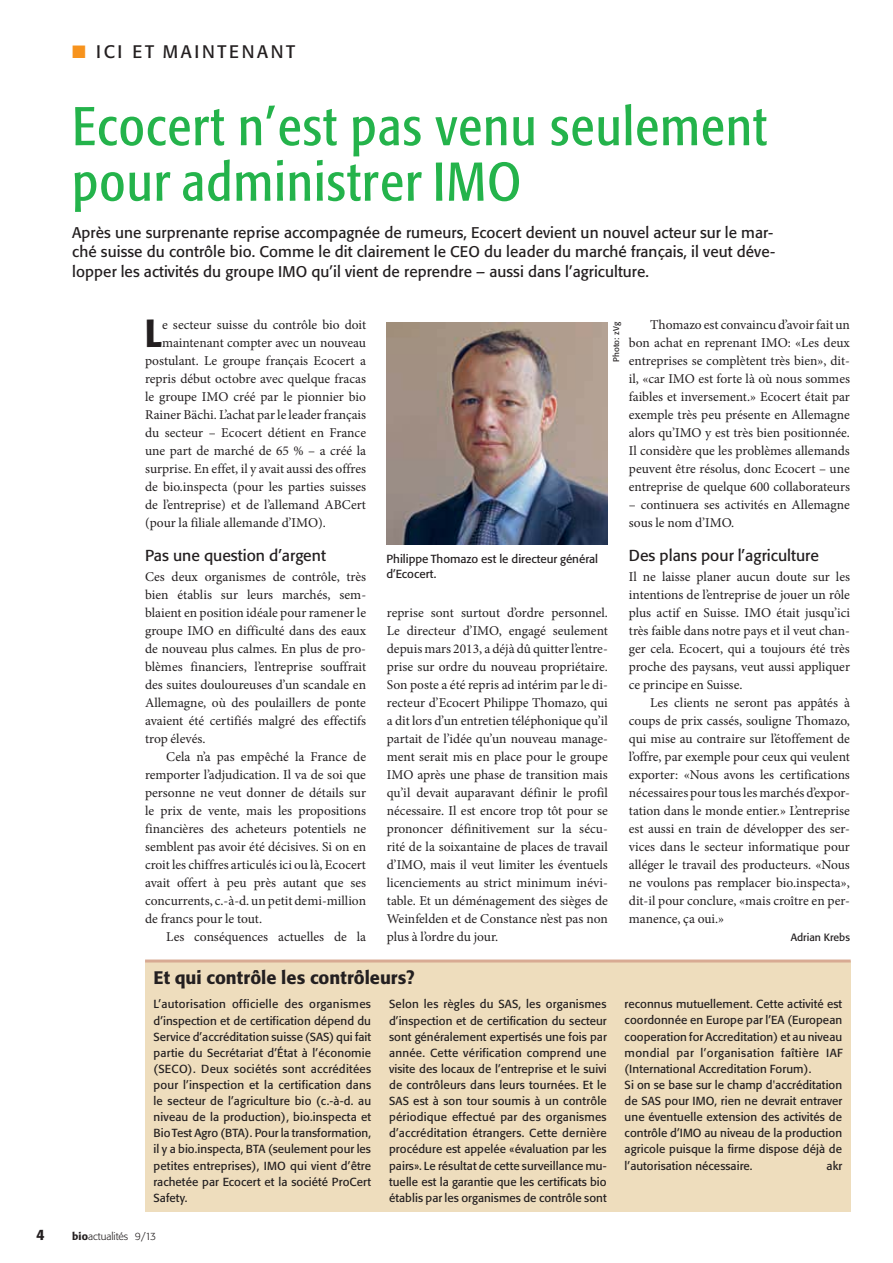
<style>
.page{position:relative;width:893px;height:1263px;background:#fff}
.page>*{position:absolute;margin:0;border:0;box-sizing:border-box;transform-origin:0 0}
.t1{font:condensed 54px/55.5px "Formata BQ";letter-spacing:.025em;color:#24b34b}
.t2{font:500 condensed 38.85px "Formata BQ";color:#231f20}
.t3{font:500 18px "Formata BQ";color:#231f20}
.t4{font:18px "Formata BQ";letter-spacing:.15em;color:#231f20}
.t5{font:15.75px "Formata BQ";color:#231f20}
.t6{font:15.3px/19.8px "Formata BQ";letter-spacing:.005em;color:#231f20}
.t7{font:500 15px "Formata BQ";color:#231f20}
.t8{font:13.5px/18px "Minion Pro";color:#231f20;text-align:justify}
.t9{font:11.55px/16px "Formata BQ";letter-spacing:.005em;color:#231f20;text-align:justify}
.t10{font:300 10.5px "Formata BQ";color:#231f20}
.t11{font:10.5px "Formata BQ";color:#231f20}
.t12{font:8.25px "Formata BQ";color:#231f20}
.s1{color:#f7931d}
.s2{font-weight:500}
</style>
<div class="page">
<div style="left:145px;top:961px;width:706px;height:251px;background:#eeddbd"></div>
<hr style="left:145px;top:960px;width:706px;height:3px;background:#d8aa93">
<img style="left:387px;top:322px;width:221px;height:223px">
<h3 class="t4" style="left:72px;top:42px;width:224px"><span class="s1">■</span> ICI ET MAINTENANT</h3>
<h1 class="t1" style="left:72px;top:101px;width:696px">Ecocert n’est pas venu seulement pour administrer IMO</h1>
<p class="t6" style="left:72px;top:223px;width:704px">Après une surprenante reprise accompagnée de rumeurs, Ecocert devient un nouvel acteur sur le mar&shy;ché suisse du contrôle bio. Comme le dit clairement le CEO du leader du marché français, il veut déve&shy;lopper les activités du groupe IMO qu’il vient de reprendre – aussi dans l’agriculture.</p>
<p class="t8" style="left:629px;top:317px;width:223px;text-indent:21px">Thomazo est convaincu d’avoir fait un bon achat en reprenant IMO: «Les deux entreprises se complètent très bien», dit&shy;il, «car IMO est forte là où nous sommes faibles et inversement.» Ecocert était par exemple très peu présente en Allemagne alors qu’IMO y est très bien positionnée.<br>Il considère que les problèmes allemands peuvent être résolus, donc Ecocert – une entreprise de quelque 600 collaborateurs</p>
<p class="t8" style="left:629px;top:497px;width:223px">– continuera ses activités en Allemagne sous le nom d’IMO.</p>
<p class="t5" style="left:629px;top:547px;width:192px">Des plans pour l’agriculture</p>
<p class="t8" style="left:629px;top:569px;width:223px">Il ne laisse planer aucun doute sur les intentions de l’entreprise de jouer un rôle plus actif en Suisse. IMO était jusqu’ici très faible dans notre pays et il veut chan&shy;ger cela. Ecocert, qui a toujours été très proche des paysans, veut aussi appliquer ce principe en Suisse.</p>
<p class="t8" style="left:629px;top:695px;width:223px;text-indent:21px">Les clients ne seront pas appâtés à coups de prix cassés, souligne Thomazo, qui mise au contraire sur l’étoffement de l’offre, par exemple pour ceux qui veulent exporter: «Nous avons les certifications nécessaires pour tous les marchés d’expor&shy;tation dans le monde entier.» L’entreprise est aussi en train de développer des ser&shy;vices dans le secteur informatique pour alléger le travail des producteurs. «Nous ne voulons pas remplacer bio.inspecta», dit-il pour conclure, «mais croître en per&shy;manence, ça oui.»</p>
<p class="t11" style="left:791px;top:932px;width:61px">Adrian Krebs</p>
<h2 class="t2" style="left:145px;top:311px;width:18px">L</h2>
<p class="t8" style="left:162px;top:317px;width:206px">e secteur suisse du contrôle bio doit</p>
<p class="t12" style="left:612px;top:362px;width:41px;rotate:-90deg">Photo: zVg</p>
<p class="t8" style="left:162px;top:335px;width:205px">maintenant compter avec un nouveau</p>
<p class="t8" style="left:145px;top:353px;width:222px">postulant. Le groupe français Ecocert a</p>
<p class="t8" style="left:145px;top:371px;width:223px">repris début octobre avec quelque fracas</p>
<p class="t8" style="left:145px;top:389px;width:223px">le groupe IMO créé par le pionnier bio</p>
<p class="t8" style="left:145px;top:407px;width:223px">Rainer Bächi. L’achat par le leader français</p>
<p class="t8" style="left:145px;top:425px;width:222px">du secteur – Ecocert détient en France</p>
<p class="t8" style="left:145px;top:443px;width:223px">une part de marché de 65 % – a créé la</p>
<p class="t8" style="left:145px;top:461px;width:223px">surprise. En effet, il y avait aussi des offres</p>
<p class="t8" style="left:145px;top:479px;width:223px">de bio.inspecta (pour les parties suisses</p>
<p class="t8" style="left:145px;top:497px;width:222px">de l’entreprise) et de l’allemand ABCert</p>
<p class="t8" style="left:145px;top:515px;width:182px">(pour la filiale allemande d’IMO).</p>
<p class="t5" style="left:145px;top:547px;width:182px">Pas une question d’argent</p>
<p class="t8" style="left:145px;top:569px;width:223px">Ces deux organismes de contrôle, très bien établis sur leurs marchés, sem&shy;blaient en position idéale pour ramener le groupe IMO en difficulté dans des eaux de nouveau plus calmes. En plus de pro&shy;blèmes financiers, l’entreprise souffrait des suites douloureuses d’un scandale en Allemagne, où des poulaillers de ponte avaient été certifiés malgré des effectifs trop élevés.</p>
<p class="t8" style="left:145px;top:749px;width:223px;text-indent:21px">Cela n’a pas empêché la France de remporter l’adjudication. Il va de soi que personne ne veut donner de détails sur le prix de vente, mais les propositions financières des acheteurs potentiels ne semblent pas avoir été décisives. Si on en croit les chiffres articulés ici ou là, Ecocert avait offert à peu près autant que ses concurrents, c.-à-d. un petit demi-million de francs pour le tout.</p>
<p class="t8" style="left:166px;top:929px;width:201px">Les conséquences actuelles de la</p>
<h3 class="t3" style="left:154px;top:969px;width:262px">Et qui contrôle les contrôleurs?</h3>
<p class="t9" style="left:154px;top:997px;width:219px">L’autorisation officielle des organismes d’inspection et de certification dépend du Service d’accréditation suisse (SAS) qui fait partie du Secrétariat d’État à l’économie (SECO). Deux sociétés sont accréditées pour l’inspection et la certification dans le secteur de l’agriculture bio (c.-à-d. au niveau de la production), bio.inspecta et Bio Test Agro (BTA). Pour la transformation, il y a bio.inspecta, BTA (seulement pour les petites entreprises), IMO qui vient d’être rachetée par Ecocert et la société ProCert Safety.</p>
<p class="t9" style="left:389px;top:997px;width:219px">Selon les règles du SAS, les organismes d’inspection et de certification du secteur sont généralement expertisés une fois par année. Cette vérification comprend une visite des locaux de l’entreprise et le suivi de contrôleurs dans leurs tournées. Et le SAS est à son tour soumis à un contrôle périodique effectué par des organismes d’accréditation étrangers. Cette dernière procédure est appelée «évaluation par les pairs». Le résultat de cette surveillance mu&shy;tuelle est la garantie que les certificats bio établis par les organismes de contrôle sont</p>
<p class="t9" style="left:625px;top:997px;width:220px;text-align:left">reconnus mutuellement. Cette activité est coordonnée en Europe par l’EA (European cooperation for Accreditation) et au niveau mondial par l’organisation faîtière IAF (International Accreditation Forum).<br>Si on se base sur le champ d'accréditation de SAS pour IMO, rien ne devrait entraver une éventuelle extension des activités de contrôle d’IMO au niveau de la production agricole puisque la firme dispose déjà de l’autorisation nécessaire.</p>
<p class="t9" style="left:386px;top:552px;width:213px;line-height:14.5px">Philippe Thomazo est le directeur général d’Ecocert.</p>
<p class="t8" style="left:387px;top:605px;width:223px">reprise sont surtout d’ordre personnel.<br>Le directeur d’IMO, engagé seulement depuis mars 2013, a déjà dû quitter l’entre&shy;prise sur ordre du nouveau propriétaire.<br>Son poste a été repris ad intérim par le di&shy;recteur d’Ecocert Philippe Thomazo, qui a dit lors d’un entretien téléphonique qu’il partait de l’idée qu’un nouveau manage&shy;ment serait mis en place pour le groupe IMO après une phase de transition mais qu’il devait auparavant définir le profil nécessaire. Il est encore trop tôt pour se prononcer définitivement sur la sécu&shy;rité de la soixantaine de places de travail d’IMO, mais il veut limiter les éventuels licenciements au strict minimum inévi&shy;table. Et un déménagement des sièges de Weinfelden et de Constance n’est pas non plus à l’ordre du jour.</p>
<p class="t9" style="left:826px;top:1158px;width:17px">akr</p>
<p class="t7" style="left:36px;top:1228px;width:10px">4</p>
<p class="t10" style="left:72px;top:1232px;width:85px"><span class="s2">bio</span>actualités 9/13</p>
</div>
